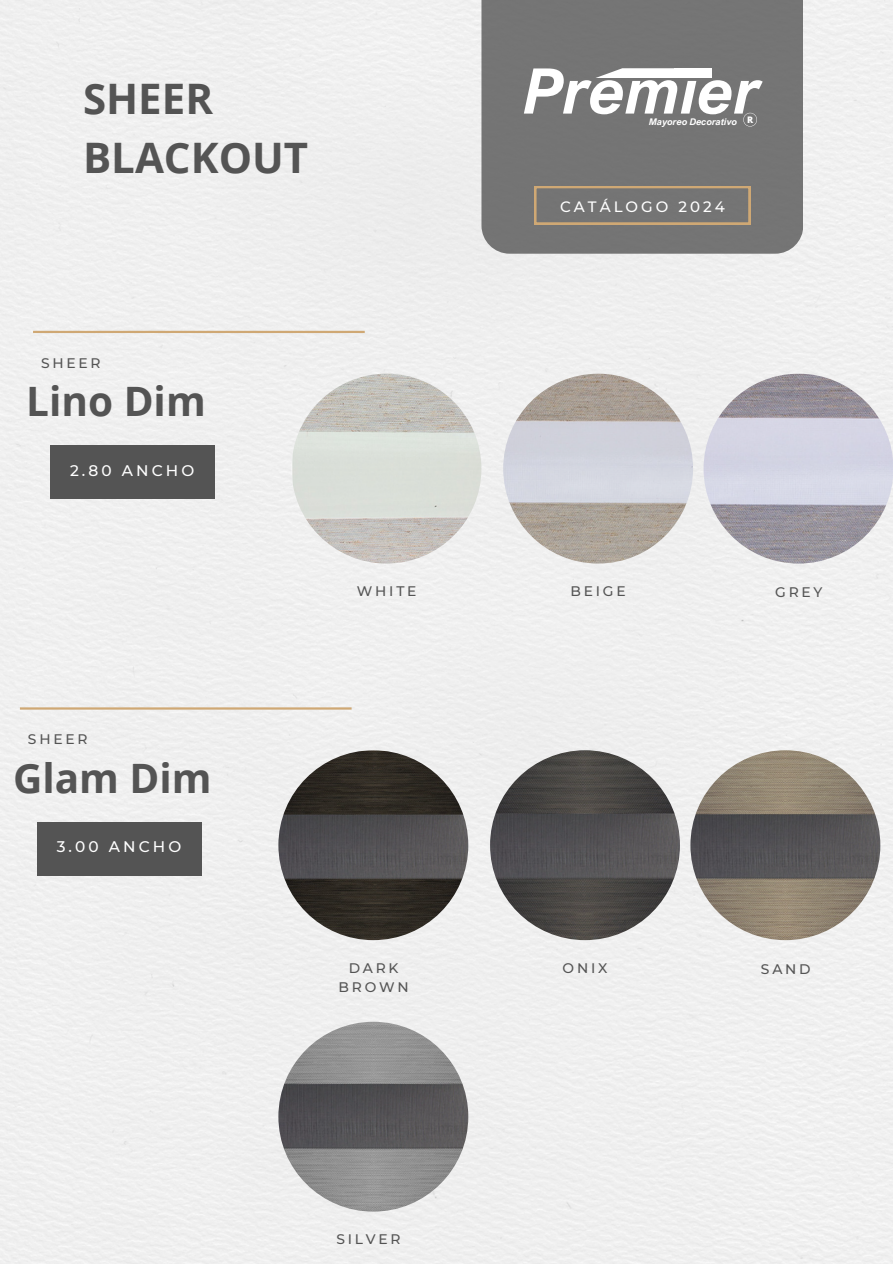
<style>
.page{position:relative;width:893px;height:1264px;background:#fff}
.page>*{position:absolute;margin:0;border:0;box-sizing:border-box;transform-origin:0 0}
.t1{font:italic 700 63px "Arial Nova";color:#fff}
.t2{font:700 42px "Open Sans";color:#545454}
.t3{font:700 40.5px "Open Sans";color:#545454}
.t4{font:500 15.3px "Montserrat";letter-spacing:.2em;color:#fff}
.t5{font:500 15px "Montserrat";letter-spacing:.2em;color:#fff}
.t6{font:500 13.8px/19.2px "Montserrat";letter-spacing:.2em;color:#545454;text-align:center}
.t7{font:italic 700 9.15px "Arial Nova";color:#fff}
.t8{font:800 9px "Open Sans";color:#fff}
</style>
<div class="page">
<div style="left:0;top:0;width:892px;height:1263px;background:#efefef"></div>
<div style="left:481px;top:0;width:322px;height:254px;background:#747474"></div>
<hr style="left:33px;top:331px;width:332px;height:2px;background:#cfa874">
<svg style="left:534px;top:186px;width:216px;height:38px;background:#7f7a74"></svg>
<div style="left:50px;top:445px;width:164px;height:54px;background:#545454"></div>
<svg style="left:595px;top:68px;width:79px;height:10px"></svg>
<div style="left:674px;top:68px;width:38px;height:10px;background:#fff"></div>
<svg style="left:743px;top:113px;width:13px;height:13px"></svg>
<img style="left:291px;top:374px;width:190px;height:189px;border-radius:50%">
<img style="left:503px;top:374px;width:190px;height:189px;border-radius:50%">
<img style="left:703px;top:374px;width:189px;height:189px;border-radius:50%">
<hr style="left:20px;top:707px;width:331px;height:2px;background:#cfa874">
<div style="left:37px;top:822px;width:164px;height:53px;background:#545454"></div>
<img style="left:278px;top:750px;width:190px;height:190px;border-radius:50%">
<img style="left:490px;top:750px;width:190px;height:190px;border-radius:50%">
<img style="left:690px;top:750px;width:190px;height:190px;border-radius:50%">
<img style="left:278px;top:1021px;width:190px;height:190px;border-radius:50%">
<p class="t2" style="left:83px;top:69px;width:132px">SHEER</p>
<p class="t2" style="left:83px;top:128px;width:227px">BLACKOUT</p>
<p class="t1" style="left:524px;top:52px;width:238px">Premier</p>
<p class="t7" style="left:649px;top:116px;width:89px">Mayoreo Decorativo</p>
<p class="t8" style="left:747px;top:113px;width:8px">R</p>
<p class="t5" style="left:560px;top:197px;width:166px">CATÁLOGO 2024</p>
<p class="t6" style="left:41px;top:353px;width:61px">SHEER</p>
<p class="t3" style="left:26px;top:373px;width:181px">Lino Dim</p>
<p class="t4" style="left:70px;top:461px;width:126px">2.80 ANCHO</p>
<p class="t6" style="left:28px;top:729px;width:61px">SHEER</p>
<p class="t3" style="left:13px;top:749px;width:200px">Glam Dim</p>
<p class="t4" style="left:57px;top:837px;width:126px">3.00 ANCHO</p>
<p class="t6" style="left:357px;top:581px;width:61px">WHITE</p>
<p class="t6" style="left:570px;top:581px;width:57px">BEIGE</p>
<p class="t6" style="left:775px;top:582px;width:49px">GREY</p>
<p class="t6" style="left:338px;top:957px;width:72px">DARK<br>BROWN</p>
<p class="t6" style="left:562px;top:957px;width:46px">ONIX</p>
<p class="t6" style="left:761px;top:959px;width:51px">SAND</p>
<p class="t6" style="left:336px;top:1229px;width:66px">SILVER</p>
</div>
